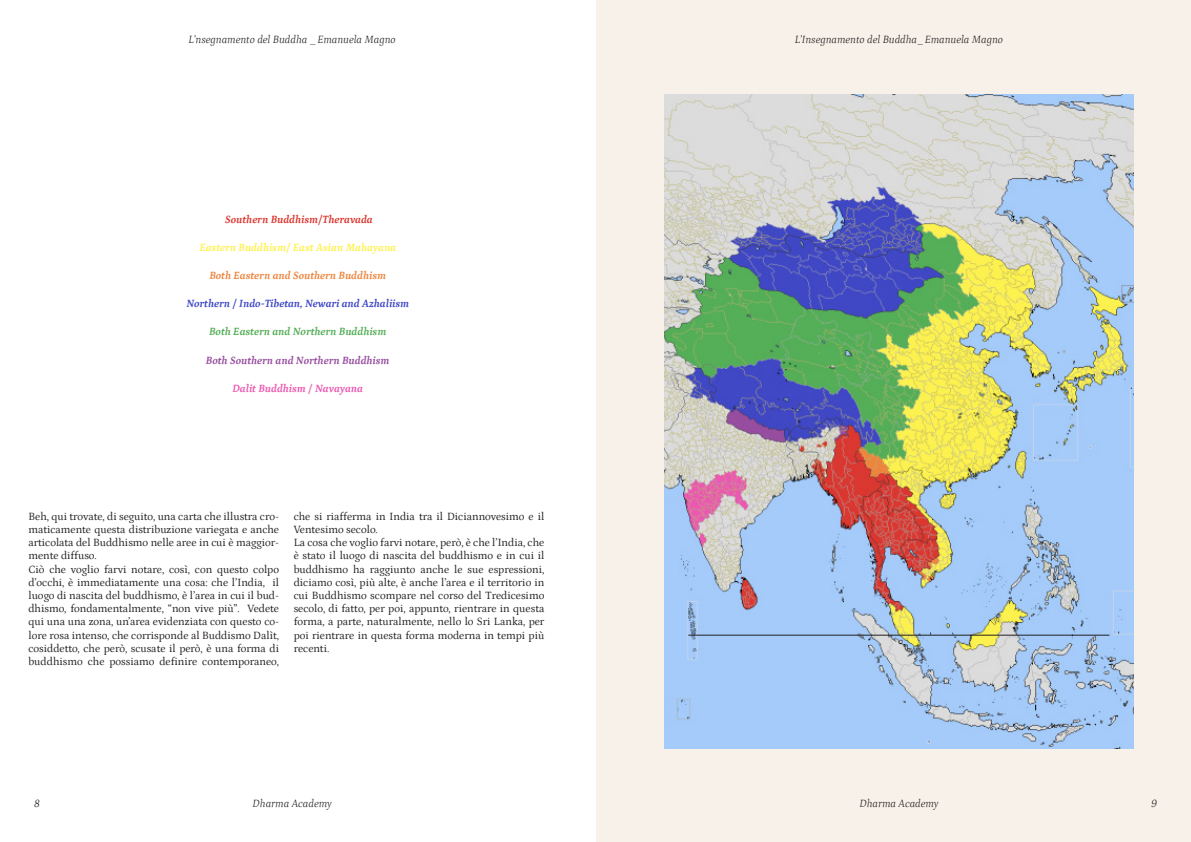
<style>
.page{position:relative;width:1191px;height:842px;background:#fff}
.page>*{position:absolute;margin:0;border:0;box-sizing:border-box;transform-origin:0 0}
.t1{font:11px/13.2px "Petrona";color:#231f20;text-align:justify}
.t2{font:italic 300 11px "Petrona";color:#231f20}
.t3{font:italic 700 11px "Petrona";color:#4048c5}
.t4{font:italic 700 11px "Petrona";color:#fef250}
.t5{font:italic 700 11px "Petrona";color:#974ea0}
.t6{font:italic 700 11px "Petrona";color:#ee863f}
.t7{font:italic 700 11px "Petrona";color:#55af58}
.t8{font:italic 700 11px "Petrona";color:#db3831}
.t9{font:italic 700 11px "Petrona";color:#ec59b2}
</style>
<div class="page">
<div style="left:596px;top:0;width:595px;height:842px;background:#f8f1e9"></div>
<img style="left:664px;top:94px;width:469px;height:655px">
<hr style="left:688px;top:635px;width:421px;height:1px;background:#231f20">
<p class="t2" style="left:188px;top:32px;width:209px">L’nsegnamento del Buddha _Emanuela Magno</p>
<p class="t8" style="left:225px;top:212px;width:149px">Southern Buddhism/Theravada</p>
<p class="t4" style="left:199px;top:240px;width:198px">Eastern Buddhism/ East Asian Mahayana</p>
<p class="t6" style="left:209px;top:268px;width:178px">Both Eastern and Southern Buddhism</p>
<p class="t3" style="left:186px;top:296px;width:224px">Northern / Indo-Tibetan, Newari and Azhaliism</p>
<p class="t7" style="left:209px;top:324px;width:179px">Both Eastern and Northern Buddhism</p>
<p class="t5" style="left:206px;top:352px;width:185px">Both Southern and Northern Buddhism</p>
<p class="t9" style="left:232px;top:380px;width:132px">Dalit Buddhism / Navayana</p>
<p class="t1" style="left:28px;top:509px;width:252px">Beh, qui trovate, di seguito, una carta che illustra cro&shy;maticamente questa distribuzione variegata e anche articolata del Buddhismo nelle aree in cui è maggior&shy;mente diffuso.</p>
<p class="t1" style="left:28px;top:561px;width:252px">Ciò che voglio farvi notare, così, con questo colpo d’occhi, è immediatamente una cosa: che l’India, il luogo di nascita del buddhismo, è l’area in cui il bud&shy;dhismo, fondamentalmente, “non vive più”. Vedete qui una una zona, un’area evidenziata con questo co&shy;lore rosa intenso, che corrisponde al Buddismo Dalìt, cosiddetto, che però, scusate il però, è una forma di buddhismo che possiamo definire contemporaneo,</p>
<p class="t1" style="left:294px;top:509px;width:252px">che si riafferma in India tra il Diciannovesimo e il<br>Ventesimo secolo.</p>
<p class="t1" style="left:294px;top:535px;width:252px">La cosa che voglio farvi notare, però, è che l’India, che è stato il luogo di nascita del buddhismo e in cui il buddhismo ha raggiunto anche le sue espressioni, diciamo così, più alte, è anche l’area e il territorio in cui Buddhismo scompare nel corso del Tredicesimo secolo, di fatto, per poi, appunto, rientrare in questa forma, a parte, naturalmente, nello lo Sri Lanka, per poi rientrare in questa forma moderna in tempi più recenti.</p>
<p class="t2" style="left:794px;top:32px;width:210px">L’Insegnamento del Buddha_Emanuela Magno</p>
<p class="t2" style="left:34px;top:795px;width:7px">8</p>
<p class="t2" style="left:859px;top:795px;width:80px">Dharma Academy</p>
<p class="t2" style="left:1151px;top:795px;width:7px">9</p>
<p class="t2" style="left:253px;top:795px;width:80px">Dharma Academy</p>
</div>
